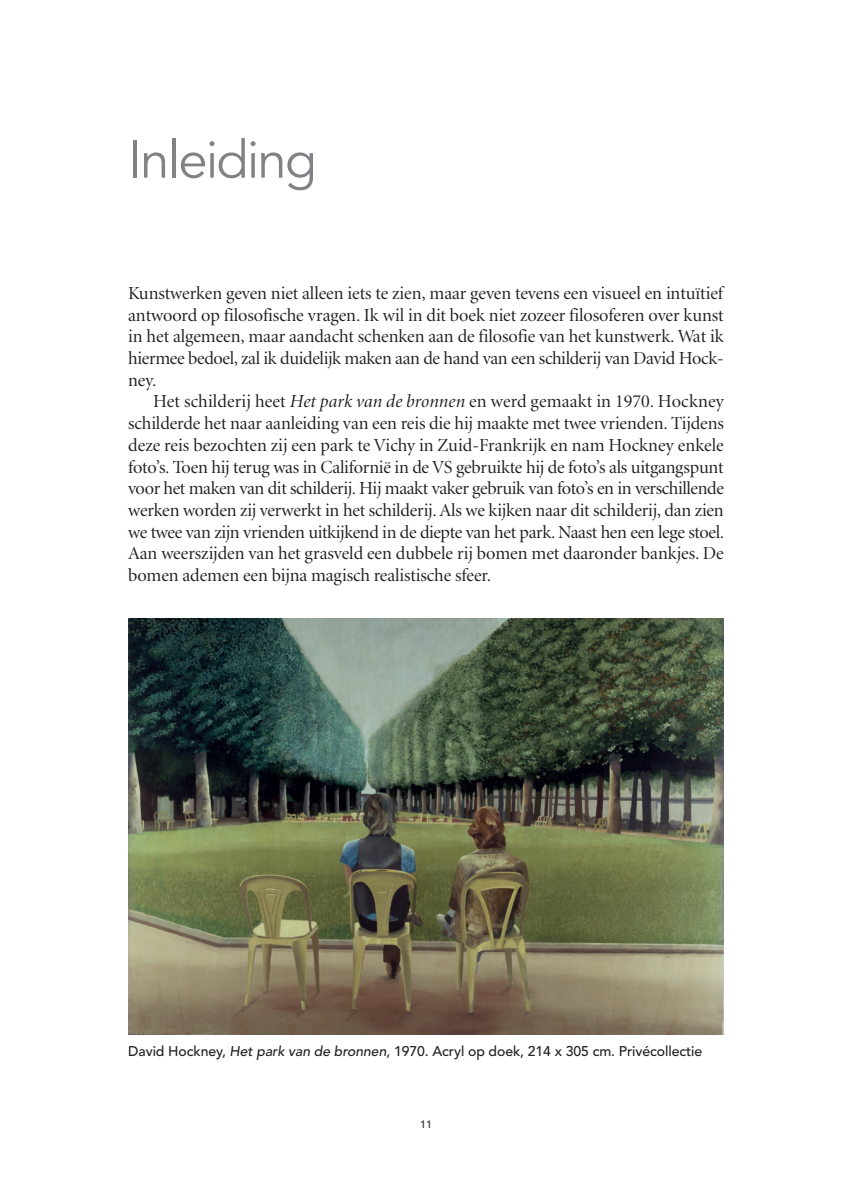
<style>
.page{position:relative;width:849px;height:1193px;background:#fff}
.page>*{position:absolute;margin:0;border:0;box-sizing:border-box;transform-origin:0 0}
.t1{font:52.5px "Avenir";letter-spacing:-.035em;color:#808285}
.t2{font:18.38px/21.7px "Minion LT Display";letter-spacing:-.005em;color:#231f20;text-align:justify}
.t3{font:500 14px "Avenir";letter-spacing:-.005em;color:#231f20}
.t4{font:500 10.5px "Avenir";color:#231f20}
.s1{font-style:italic}
</style>
<div class="page">
<img style="left:128px;top:619px;width:595px;height:415px">
<h1 class="t1" style="left:128px;top:138px;width:190px">Inleiding</h1>
<p class="t2" style="left:128px;top:284px;width:597px">Kunstwerken geven niet alleen iets te zien, maar geven tevens een visueel en intuïtief antwoord op filosofische vragen. Ik wil in dit boek niet zozeer filosoferen over kunst in het algemeen, maar aandacht schenken aan de filosofie van het kunstwerk. Wat ik hiermee bedoel, zal ik duidelijk maken aan de hand van een schilderij van David Hock&shy;ney.</p>
<p class="t2" style="left:128px;top:392px;width:597px;text-indent:25px">Het schilderij heet <span class="s1">Het park van de bronnen</span> en werd gemaakt in 1970. Hockney schilderde het naar aanleiding van een reis die hij maakte met twee vrienden. Tijdens deze reis bezochten zij een park te Vichy in Zuid-Frankrijk en nam Hockney enkele foto’s. Toen hij terug was in Californië in de VS gebruikte hij de foto’s als uitgangspunt voor het maken van dit schilderij. Hij maakt vaker gebruik van foto’s en in verschillende werken worden zij verwerkt in het schilderij. Als we kijken naar dit schilderij, dan zien we twee van zijn vrienden uitkijkend in de diepte van het park. Naast hen een lege stoel.<br>Aan weerszijden van het grasveld een dubbele rij bomen met daaronder bankjes. De bomen ademen een bijna magisch realistische sfeer.</p>
<p class="t3" style="left:128px;top:1045px;width:575px">David Hockney, <span class="s1">Het park van de bronnen</span>, 1970. Acryl op doek, 214 x 305 cm. Privécollectie</p>
<p class="t4" style="left:420px;top:1120px;width:13px">11</p>
</div>
